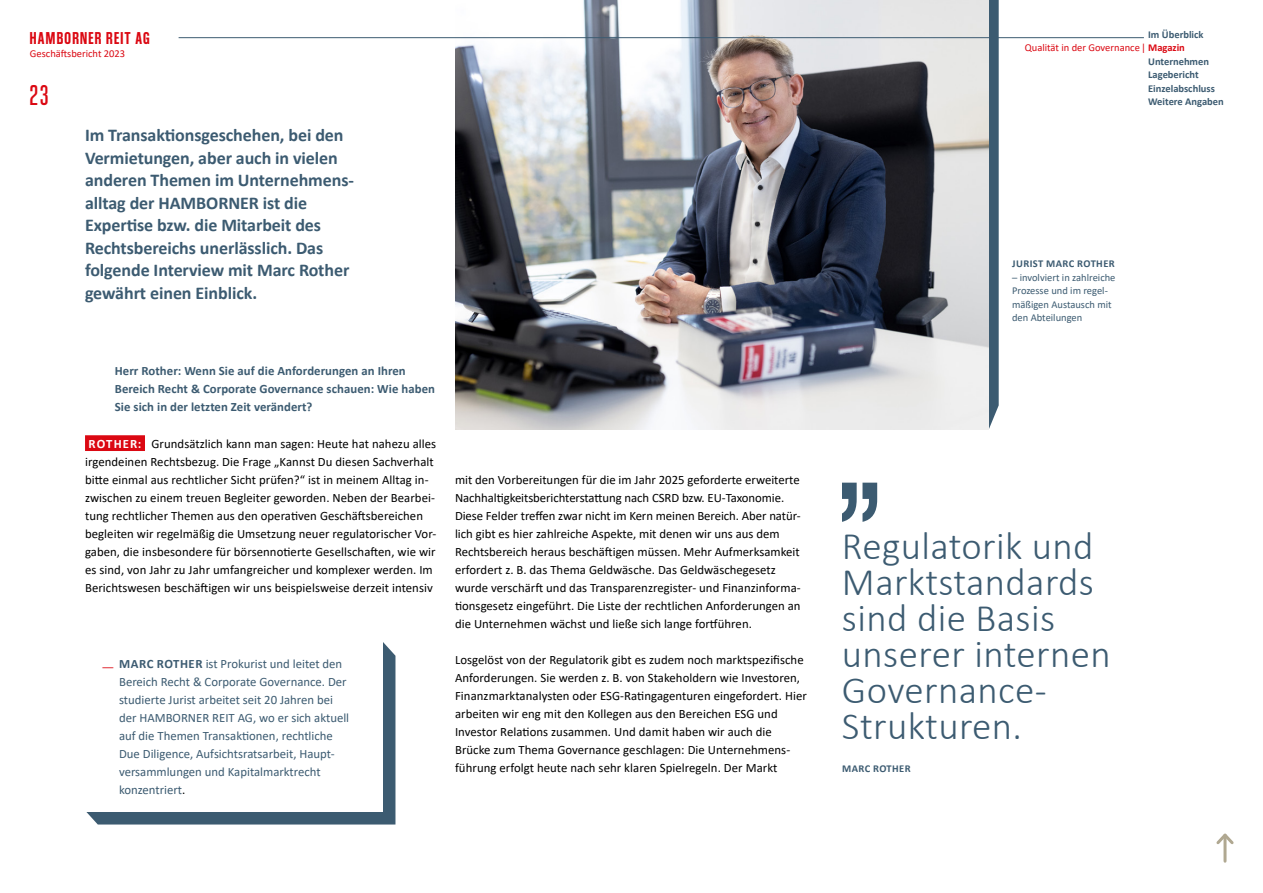
<style>
.page{position:relative;width:1263px;height:893px;background:#fff}
.page>*{position:absolute;margin:0;border:0;box-sizing:border-box;transform-origin:0 0}
.t1{font:300 39px/36px "Calibri";letter-spacing:.01em;color:#3c5b71}
.t2{font:30px "Coolvetica Compressed Rg";color:#db0812}
.t3{font:700 18px/22.5px "Calibri";letter-spacing:-.005em;color:#3c5b71}
.t4{font:700 18px "Coolvetica Condensed Rg";letter-spacing:.07em;color:#db0812}
.t5{font:12.75px/18px "Calibri";letter-spacing:.005em;color:#000}
.t6{font:12.75px/18px "Calibri";color:#3c5b71}
.t7{font:700 12.75px/18px "Calibri";letter-spacing:.005em;color:#3c5b71}
.t8{font:10.5px/13.5px "Calibri";color:#3c5b71}
.t9{font:700 10.5px "Calibri";color:#3c5b71}
.t10{font:10.5px "Calibri";color:#db0812}
.t11{font:700 10.5px "Calibri";letter-spacing:.04em;color:#3c5b71}
.s1{font-weight:700;color:#fff}
.s2{font-weight:700}
.s3{color:#000}
</style>
<div class="page">
<img style="left:455px;top:0;width:534px;height:429px">
<div style="left:86px;top:642px;width:309px;height:182px;background:#3c5b71"></div>
<div style="left:85px;top:435px;width:60px;height:16px;background:#db0812"></div>
<div style="left:85px;top:642px;width:298px;height:170px;background:#fff"></div>
<svg style="left:842px;top:483px;width:35px;height:39px"></svg>
<hr style="left:179px;top:37px;width:965px;height:1px;background:#3c5b71">
<hr style="left:1223px;top:835px;width:3px;height:26px;background:#b0a891">
<svg style="left:1216px;top:833px;width:18px;height:14px"></svg>
<h3 class="t4" style="left:30px;top:26px;width:121px">HAMBORNER REIT AG</h3>
<p class="t10" style="left:30px;top:46px;width:97px">Geschäftsbericht 2023</p>
<h2 class="t2" style="left:30px;top:78px;width:20px">23</h2>
<p class="t3" style="left:85px;top:124px;width:270px">Im Transaktionsgeschehen, bei den<br>Vermietungen, aber auch in vielen anderen Themen im Unternehmens&shy;alltag der HAMBORNER ist die<br>Expertise bzw. die Mitarbeit des<br>Rechtsbereichs unerlässlich. Das folgende Interview mit Marc Rother gewährt einen Einblick.</p>
<p class="t7" style="left:115px;top:362px;width:322px">Herr Rother: Wenn Sie auf die Anforderungen an Ihren<br>Bereich Recht &amp; Corporate Governance schauen: Wie haben<br>Sie sich in der letzten Zeit verändert?</p>
<p class="t5" style="left:85px;top:434px;width:353px"><span class="s1">ROTHER:</span> Grundsätzlich kann man sagen: Heute hat nahezu alles irgendeinen Rechtsbezug. Die Frage „Kannst Du diesen Sachverhalt bitte einmal aus rechtlicher Sicht prüfen?“ ist in meinem Alltag in&shy;zwischen zu einem treuen Begleiter geworden. Neben der Bearbei&shy;tung rechtlicher Themen aus den operativen Geschäftsbereichen begleiten wir regelmäßig die Umsetzung neuer regulatorischer Vor&shy;gaben, die insbesondere für börsennotierte Gesellschaften, wie wir es sind, von Jahr zu Jahr umfangreicher und komplexer werden. Im Berichtswesen beschäftigen wir uns beispielsweise derzeit intensiv</p>
<p class="t6" style="left:119px;top:655px;width:232px;text-indent:-17px"><sup>֝</sup> <span class="s2">MARC ROTHER</span> ist Prokurist und leitet den Bereich Recht &amp; Corporate Governance. Der studierte Jurist arbeitet seit 20 Jahren bei der HAMBORNER REIT AG, wo er sich aktuell auf die Themen Transaktionen, rechtliche Due Diligence, Aufsichtsratsarbeit, Haupt&shy;versammlungen und Kapitalmarktrecht konzentriert<span class="s3">.</span></p>
<p class="t5" style="left:455px;top:470px;width:347px">mit den Vorbereitungen für die im Jahr 2025 geforderte erweiterte Nachhaltigkeitsberichterstattung nach CSRD bzw. EU-Taxonomie.<br>Diese Felder treffen zwar nicht im Kern meinen Bereich. Aber natür&shy;lich gibt es hier zahlreiche Aspekte, mit denen wir uns aus dem Rechtsbereich heraus beschäftigen müssen. Mehr Aufmerksamkeit erfordert z. B. das Thema Geldwäsche. Das Geldwäschegesetz wurde verschärft und das Transparenzregister- und Finanzinforma&shy;tionsgesetz eingeführt. Die Liste der rechtlichen Anforderungen an die Unternehmen wächst und ließe sich lange fortführen.</p>
<p class="t5" style="left:455px;top:650px;width:353px">Losgelöst von der Regulatorik gibt es zudem noch marktspezifische Anforderungen. Sie werden z. B. von Stakeholdern wie Investoren, Finanzmarktanalysten oder ESG-Ratingagenturen eingefordert. Hier arbeiten wir eng mit den Kollegen aus den Bereichen ESG und Investor Relations zusammen. Und damit haben wir auch die Brücke zum Thema Governance geschlagen: Die Unternehmens&shy;führung erfolgt heute nach sehr klaren Spielregeln. Der Markt</p>
<p class="t9" style="left:1148px;top:27px;width:57px">Im Überblick</p>
<p class="t10" style="left:1025px;top:41px;width:162px">Qualität in der Governance | <span class="s2">Magazin</span></p>
<p class="t9" style="left:1148px;top:54px;width:62px">Unternehmen</p>
<p class="t9" style="left:1148px;top:68px;width:52px">Lagebericht</p>
<p class="t9" style="left:1148px;top:81px;width:68px">Einzelabschluss</p>
<p class="t9" style="left:1148px;top:95px;width:77px">Weitere Angaben</p>
<p class="t11" style="left:1012px;top:257px;width:104px">JURIST MARC ROTHER</p>
<p class="t8" style="left:1012px;top:270px;width:105px">– involviert in zahlreiche<br>Prozesse und im regel&shy;mäßigen Austausch mit den Abteilungen</p>
<h1 class="t1" style="left:842px;top:527px;width:270px">Regulatorik und<br>Marktstandards sind die Basis unserer internen<br>Governance-<br>Strukturen.</h1>
<p class="t11" style="left:842px;top:761px;width:70px">MARC ROTHER</p>
</div>
